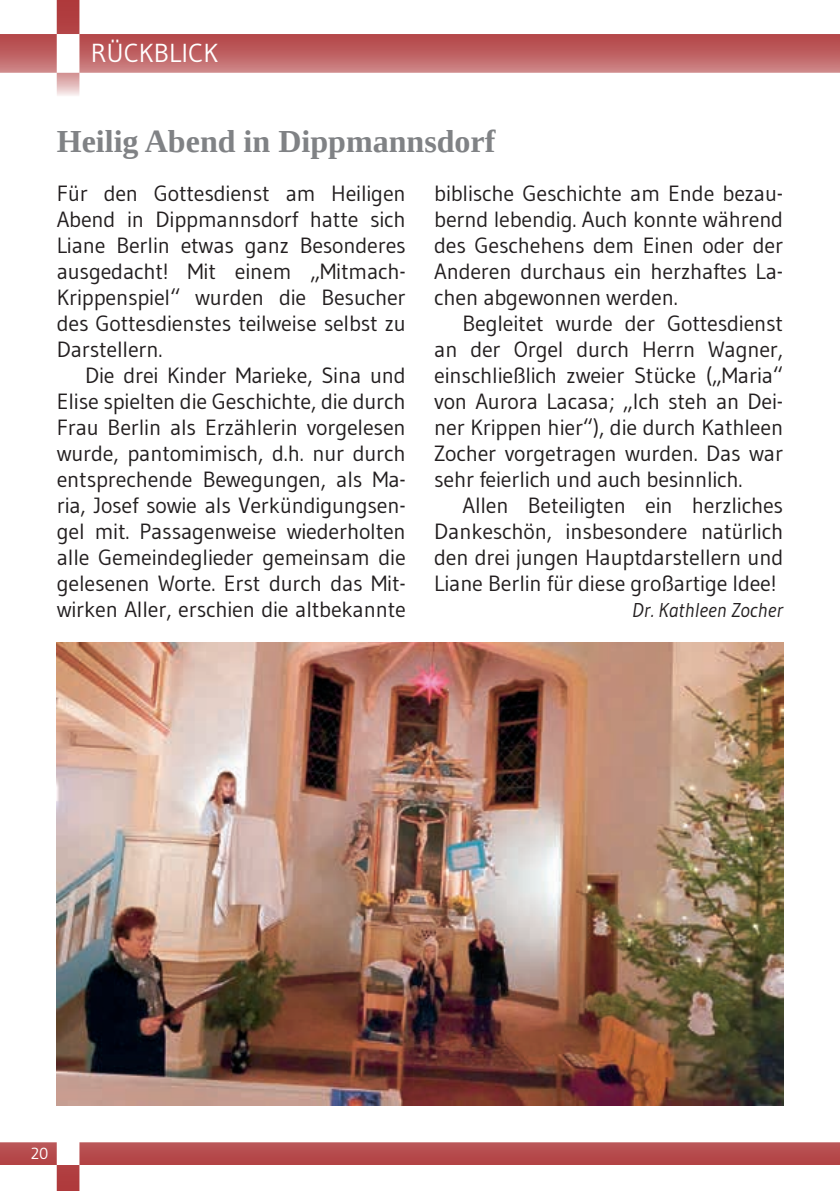
<style>
.page{position:relative;width:840px;height:1191px;background:#fff}
.page>*{position:absolute;margin:0;border:0;box-sizing:border-box;transform-origin:0 0}
.t1{font:700 32px "Tinos";color:#808285}
.t2{font:26px "Gudea";color:#fff}
.t3{font:22px/26px "Gudea";letter-spacing:-.01em;color:#231f20;text-align:justify}
.t4{font:italic 20px "Gudea";color:#231f20}
.t5{font:16px "Gudea";color:#fff}
</style>
<div class="page">
<svg style="left:0;top:1142px;width:839px;height:49px"></svg>
<svg style="left:0;top:0;width:839px;height:96px"></svg>
<img style="left:57px;top:642px;width:725px;height:464px">
<p class="t2" style="left:91px;top:37px;width:129px">RÜCKBLICK</p>
<h1 class="t1" style="left:57px;top:120px;width:440px">Heilig Abend in Dippmannsdorf</h1>
<p class="t3" style="left:57px;top:180px;width:350px">Für den Gottesdienst am Heiligen Abend in Dippmannsdorf hatte sich Liane Berlin etwas ganz Besonderes ausgedacht! Mit einem „Mitmach-Krippenspiel“ wurden die Besucher des Gottesdienstes teilweise selbst zu Darstellern.</p>
<p class="t3" style="left:57px;top:362px;width:350px;text-indent:28px">Die drei Kinder Marieke, Sina und Elise spielten die Geschichte, die durch Frau Berlin als Erzählerin vorgelesen wurde, pantomimisch, d.h. nur durch entsprechende Bewegungen, als Ma&shy;ria, Josef sowie als Verkündigungsen&shy;gel mit. Passagenweise wiederholten alle Gemeindeglieder gemeinsam die gelesenen Worte. Erst durch das Mit&shy;wirken Aller, erschien die altbekannte</p>
<p class="t3" style="left:434px;top:180px;width:350px">biblische Geschichte am Ende bezau&shy;bernd lebendig. Auch konnte während des Geschehens dem Einen oder der Anderen durchaus ein herzhaftes La&shy;chen abgewonnen werden.</p>
<p class="t3" style="left:434px;top:310px;width:350px;text-indent:28px">Begleitet wurde der Gottesdienst an der Orgel durch Herrn Wagner, einschließlich zweier Stücke („Maria“ von Aurora Lacasa; „Ich steh an Dei&shy;ner Krippen hier“), die durch Kathleen Zocher vorgetragen wurden. Das war sehr feierlich und auch besinnlich.</p>
<p class="t3" style="left:434px;top:492px;width:350px;text-indent:28px">Allen Beteiligten ein herzliches Dankeschön, insbesondere natürlich den drei jungen Hauptdarstellern und Liane Berlin für diese großartige Idee!</p>
<p class="t4" style="left:632px;top:597px;width:152px">Dr. Kathleen Zocher</p>
<p class="t5" style="left:31px;top:1143px;width:19px">20</p>
</div>
